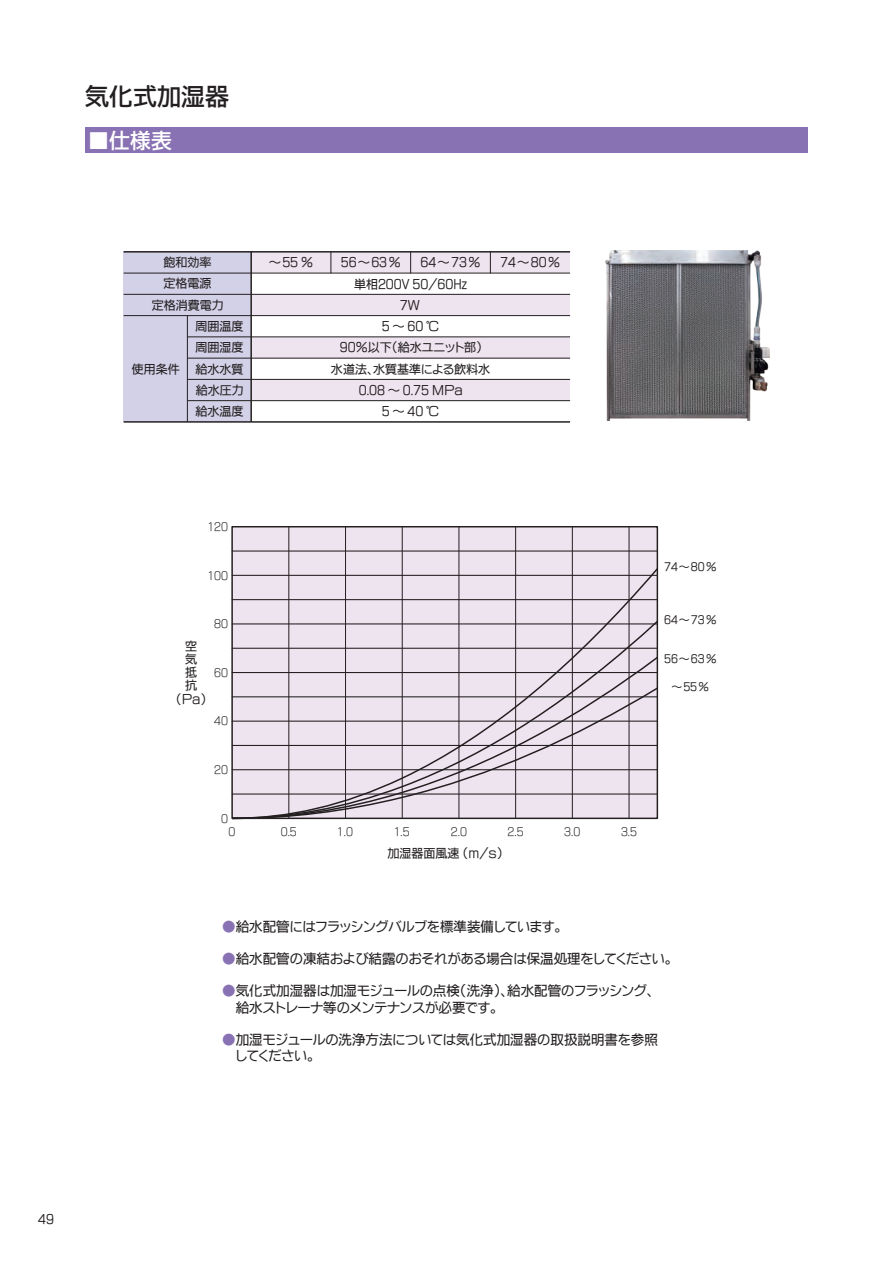
<style>
.page{position:relative;width:893px;height:1263px;background:#fff}
.page>*{position:absolute;margin:0;border:0;box-sizing:border-box;transform-origin:0 0}
.t1{font:24px "FGP Kaku Gothic Ca B";color:#231f20}
.t2{font:21px "FGP Kaku Gothic Ca B";color:#fff}
.t3{font:13.5px/16.2px "FGP Kaku Gothic Ca M";color:#231f20}
.t4{font:12px/13.2px "FGP Kaku Gothic Ca M";color:#231f20;text-align:center}
.t5{font:10.5px "FGP Kaku Gothic Ca L";color:#231f20}
.t6{font:10.5px "FGP Kaku Gothic Ca M";color:#231f20}
.s1{color:#8972b3}
</style>
<div class="page">
<div style="left:85px;top:128px;width:723px;height:25px;background:#8972b3"></div>
<div style="left:231px;top:526px;width:427px;height:293px;background:#eee4f0;border:1px solid #231f20"></div>
<hr style="left:572px;top:527px;width:1px;height:291px;background:#231f20">
<hr style="left:629px;top:527px;width:1px;height:291px;background:#231f20">
<hr style="left:232px;top:550px;width:425px;height:2px;background:#231f20">
<svg style="left:231px;top:567px;width:428px;height:52px"></svg>
<svg style="left:231px;top:619px;width:428px;height:36px"></svg>
<svg style="left:231px;top:655px;width:428px;height:31px"></svg>
<svg style="left:231px;top:686px;width:428px;height:134px"></svg>
<hr style="left:289px;top:527px;width:1px;height:291px;background:#231f20">
<hr style="left:345px;top:527px;width:1px;height:291px;background:#231f20">
<hr style="left:402px;top:527px;width:1px;height:291px;background:#231f20">
<hr style="left:459px;top:527px;width:1px;height:291px;background:#231f20">
<hr style="left:515px;top:527px;width:1px;height:291px;background:#231f20">
<div style="left:251px;top:252px;width:319px;height:21px;background:#eee4f0"></div>
<div style="left:251px;top:294px;width:319px;height:22px;background:#eee4f0"></div>
<div style="left:251px;top:337px;width:319px;height:21px;background:#eee4f0"></div>
<div style="left:251px;top:379px;width:319px;height:22px;background:#eee4f0"></div>
<div style="left:124px;top:252px;width:127px;height:170px;background:#d3d1e8"></div>
<hr style="left:124px;top:273px;width:446px;height:1px;background:#231f20">
<hr style="left:124px;top:294px;width:446px;height:1px;background:#231f20">
<hr style="left:124px;top:315px;width:446px;height:1px;background:#231f20">
<hr style="left:187px;top:337px;width:383px;height:1px;background:#231f20">
<hr style="left:187px;top:358px;width:383px;height:1px;background:#231f20">
<hr style="left:187px;top:379px;width:383px;height:1px;background:#231f20">
<hr style="left:187px;top:400px;width:383px;height:1px;background:#231f20">
<hr style="left:124px;top:421px;width:446px;height:2px;background:#231f20">
<hr style="left:124px;top:251px;width:446px;height:2px;background:#231f20">
<hr style="left:250px;top:252px;width:2px;height:170px;background:#231f20">
<hr style="left:187px;top:316px;width:1px;height:106px;background:#231f20">
<svg style="left:410px;top:252px;width:1px;height:21px"></svg>
<svg style="left:331px;top:252px;width:1px;height:21px"></svg>
<svg style="left:490px;top:253px;width:1px;height:20px"></svg>
<img style="left:605px;top:250px;width:164px;height:171px">
<h1 class="t1" style="left:85px;top:85px;width:145px">気化式加湿器</h1>
<h2 class="t2" style="left:88px;top:130px;width:85px">■仕様表</h2>
<p class="t4" style="left:164px;top:256px;width:50px">飽和効率</p>
<p class="t4" style="left:269px;top:256px;width:46px">～55 ％</p>
<p class="t4" style="left:341px;top:256px;width:61px">56～63％</p>
<p class="t4" style="left:420px;top:256px;width:61px">64～73％</p>
<p class="t4" style="left:500px;top:256px;width:61px">74～80％</p>
<p class="t4" style="left:164px;top:277px;width:49px">定格電源</p>
<p class="t4" style="left:354px;top:277px;width:115px">単相200V 50/60Hz</p>
<p class="t4" style="left:152px;top:298px;width:73px">定格消費電力</p>
<p class="t4" style="left:195px;top:316px;width:49px;line-height:21.3px;text-align:left">周囲温度周囲湿度</p>
<p class="t4" style="left:132px;top:362px;width:49px">使用条件</p>
<p class="t4" style="left:195px;top:362px;width:49px">給水水質</p>
<p class="t4" style="left:400px;top:298px;width:21px">7Ｗ</p>
<p class="t4" style="left:382px;top:320px;width:58px">5 ～ 60 ℃</p>
<p class="t4" style="left:331px;top:337px;width:161px;line-height:21.1px">90％以下（給水ユニット部）<br>水道法、水質基準による飲料水</p>
<p class="t4" style="left:196px;top:383px;width:49px">給水圧力</p>
<p class="t4" style="left:359px;top:379px;width:106px;line-height:21.3px">0.08 ～ 0.75 ＭＰａ<br>5 ～ 40 ℃</p>
<p class="t4" style="left:195px;top:405px;width:49px">給水温度</p>
<p class="t5" style="left:207px;top:522px;width:22px">120</p>
<p class="t5" style="left:207px;top:570px;width:22px">100</p>
<p class="t4" style="left:176px;top:639px;width:32px">空<br>気<br>抵<br>抗<br>（Ｐａ）</p>
<p class="t5" style="left:214px;top:619px;width:15px">80</p>
<p class="t5" style="left:214px;top:667px;width:15px">60</p>
<p class="t5" style="left:214px;top:716px;width:15px">40</p>
<p class="t5" style="left:214px;top:765px;width:15px">20</p>
<p class="t5" style="left:221px;top:813px;width:8px">0</p>
<p class="t5" style="left:229px;top:827px;width:8px">0</p>
<p class="t5" style="left:281px;top:827px;width:18px">0.5</p>
<p class="t5" style="left:337px;top:827px;width:18px">1.0</p>
<p class="t5" style="left:394px;top:826px;width:18px">1.5</p>
<p class="t5" style="left:451px;top:827px;width:18px">2.0</p>
<p class="t5" style="left:508px;top:827px;width:18px">2.5</p>
<p class="t5" style="left:564px;top:827px;width:18px">3.0</p>
<p class="t5" style="left:621px;top:827px;width:18px">3.5</p>
<p class="t4" style="left:388px;top:846px;width:117px">加湿器面風速 （ｍ/ｓ）</p>
<p class="t6" style="left:664px;top:561px;width:54px">74～80％</p>
<p class="t6" style="left:664px;top:615px;width:54px">64～73％</p>
<p class="t6" style="left:664px;top:653px;width:54px">56～63％</p>
<p class="t6" style="left:672px;top:682px;width:39px">～55％</p>
<p class="t3" style="left:222px;top:918px;width:341px"><span class="s1">●</span>給水配管にはフラッシングバルブを標準装備しています。</p>
<p class="t3" style="left:222px;top:950px;width:451px"><span class="s1">●</span>給水配管の凍結および結露のおそれがある場合は保温処理をしてください。</p>
<p class="t3" style="left:222px;top:983px;width:433px"><span class="s1">●</span>気化式加湿器は加湿モジュールの点検（洗浄）、給水配管のフラッシング、　 給水ストレーナ等のメンテナンスが必要です。</p>
<p class="t3" style="left:222px;top:1031px;width:437px"><span class="s1">●</span>加湿モジュールの洗浄方法については気化式加湿器の取扱説明書を参照　 してください。</p>
<p class="t4" style="left:38px;top:1213px;width:17px">49</p>
</div>
